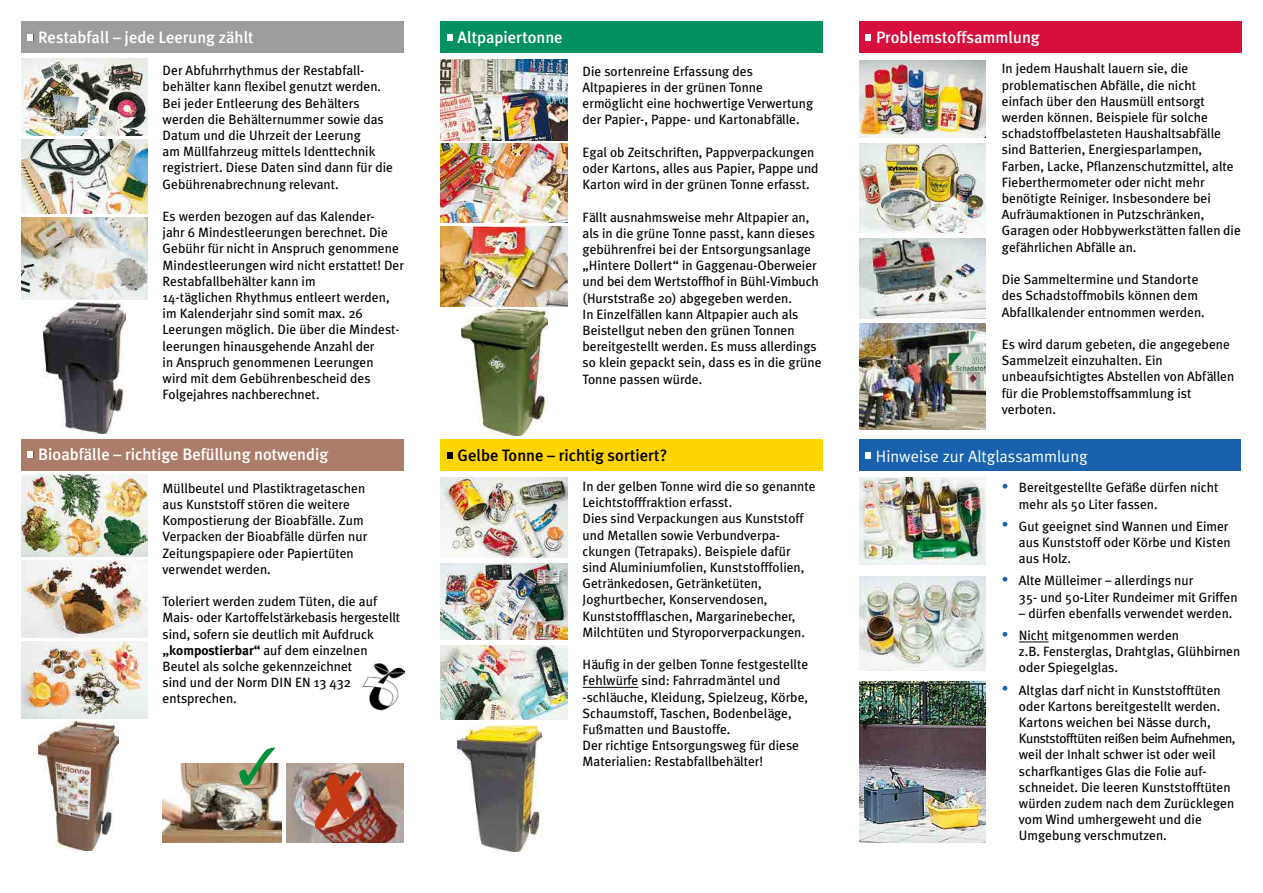
<style>
.page{position:relative;width:1263px;height:893px;background:#fff}
.page>*{position:absolute;margin:0;border:0;box-sizing:border-box;transform-origin:0 0}
.t1{font:500 16.5px "Meta Plus";color:#fff}
.t2{font:500 16.5px "Meta Plus";color:#000}
.t3{font:16.5px "Meta Plus Normal";color:#fff}
.t4{font:13.5px/16.2px "Meta Plus";color:#000}
.s1{font-weight:700}
.s2{color:#1961ac}
</style>
<div class="page">
<img style="left:38px;top:722px;width:80px;height:129px">
<img style="left:458px;top:725px;width:84px;height:127px">
<img style="left:859px;top:682px;width:127px;height:161px">
<img style="left:22px;top:560px;width:126px;height:77px">
<img style="left:22px;top:475px;width:126px;height:81px">
<img style="left:22px;top:641px;width:126px;height:77px">
<img style="left:440px;top:563px;width:128px;height:76px">
<img style="left:440px;top:477px;width:128px;height:81px">
<img style="left:440px;top:645px;width:128px;height:74px">
<img style="left:22px;top:139px;width:126px;height:75px">
<img style="left:22px;top:59px;width:125px;height:77px">
<img style="left:163px;top:764px;width:118px;height:79px">
<img style="left:286px;top:764px;width:118px;height:79px">
<div style="left:859px;top:439px;width:382px;height:32px;background:#1961ac"></div>
<div style="left:865px;top:452px;width:6px;height:7px;background:#fff"></div>
<div style="left:21px;top:21px;width:383px;height:32px;background:#9d9d9c"></div>
<svg style="left:28px;top:34px;width:6px;height:7px"></svg>
<img style="left:462px;top:309px;width:85px;height:126px">
<img style="left:859px;top:60px;width:126px;height:78px">
<img style="left:859px;top:143px;width:126px;height:89px">
<img style="left:859px;top:238px;width:126px;height:80px">
<img style="left:859px;top:576px;width:127px;height:94px">
<img style="left:859px;top:478px;width:127px;height:87px">
<img style="left:22px;top:218px;width:126px;height:81px">
<img style="left:441px;top:144px;width:127px;height:79px">
<img style="left:441px;top:59px;width:127px;height:81px">
<img style="left:441px;top:226px;width:127px;height:80px">
<img style="left:43px;top:303px;width:83px;height:131px">
<div style="left:21px;top:439px;width:383px;height:31px;background:#ab7c6a"></div>
<svg style="left:28px;top:451px;width:6px;height:7px"></svg>
<svg style="left:28px;top:452px;width:5px;height:6px"></svg>
<div style="left:441px;top:439px;width:382px;height:32px;background:#ffd500"></div>
<svg style="left:447px;top:452px;width:6px;height:7px"></svg>
<div style="left:441px;top:21px;width:382px;height:32px;background:#009061"></div>
<svg style="left:447px;top:34px;width:6px;height:7px"></svg>
<div style="left:859px;top:21px;width:383px;height:32px;background:#d60f3c"></div>
<div style="left:865px;top:34px;width:6px;height:7px;background:#fff"></div>
<img style="left:859px;top:323px;width:126px;height:106px">
<hr style="left:583px;top:687px;width:55px;height:1px;background:#000">
<hr style="left:1019px;top:642px;width:30px;height:1px;background:#000">
<img style="left:362px;top:663px;width:42px;height:47px">
<img style="left:315px;top:771px;width:46px;height:58px">
<svg style="left:239px;top:763px;width:36px;height:22px"></svg>
<p class="t1" style="left:38px;top:28px;width:217px">Restabfall – jede Leerung zählt</p>
<p class="t4" style="left:163px;top:62px;width:232px">Der Abfuhrrhythmus der Restabfall&shy;behälter kann flexibel genutzt werden.<br>Bei jeder Entleerung des Behälters werden die Behälternummer sowie das Datum und die Uhrzeit der Leerung<br>am Müllfahrzeug mittels Identtechnik registriert. Diese Daten sind dann für die Gebührenabrechnung relevant.</p>
<p class="t4" style="left:163px;top:208px;width:243px">Es werden bezogen auf das Kalender-<br>jahr 6 Mindestleerungen berechnet. Die Gebühr für nicht in Anspruch genommene Mindestleerungen wird nicht erstattet! Der Restabfallbehälter kann im<br>14-täglichen Rhythmus entleert werden, im Kalenderjahr sind somit max. 26<br>Leerungen möglich. Die über die Mindest&shy;leerungen hinausgehende Anzahl der<br>in Anspruch genommenen Leerungen<br>wird mit dem Gebührenbescheid des Folgejahres nachberechnet.</p>
<p class="t1" style="left:458px;top:28px;width:107px">Altpapiertonne</p>
<p class="t1" style="left:876px;top:28px;width:165px">Problemstoffsammlung</p>
<p class="t4" style="left:583px;top:63px;width:232px">Die sortenreine Erfassung des Altpapieres in der grünen Tonne ermöglicht eine hochwertige Verwertung der Papier-, Pappe- und Kartonabfälle.</p>
<p class="t4" style="left:583px;top:144px;width:238px">Egal ob Zeitschriften, Pappverpackungen oder Kartons, alles aus Papier, Pappe und<br>Karton wird in der grünen Tonne erfasst.</p>
<p class="t4" style="left:583px;top:209px;width:241px">Fällt ausnahmsweise mehr Altpapier an, als in die grüne Tonne passt, kann dieses gebührenfrei bei der Entsorgungsanlage „Hintere Dollert“ in Gaggenau-Oberweier und bei dem Wertstoffhof in Bühl-Vimbuch (Hurststraße 20) abgegeben werden.<br>In Einzelfällen kann Altpapier auch als Beistellgut neben den grünen Tonnen bereitgestellt werden. Es muss allerdings so klein gepackt sein, dass es in die grüne Tonne passen würde.</p>
<p class="t4" style="left:1002px;top:61px;width:240px">In jedem Haushalt lauern sie, die problematischen Abfälle, die nicht einfach über den Hausmüll entsorgt werden können. Beispiele für solche schadstoffbelasteten Haushaltsabfälle sind Batterien, Energiesparlampen, Farben, Lacke, Pflanzenschutzmittel, alte Fieberthermometer oder nicht mehr benötigte Reiniger. Insbesondere bei Aufräumaktionen in Putzschränken, Garagen oder Hobbywerkstätten fallen die gefährlichen Abfälle an.</p>
<p class="t4" style="left:1002px;top:271px;width:204px">Die Sammeltermine und Standorte des Schadstoffmobils können dem<br>Abfallkalender entnommen werden.</p>
<p class="t4" style="left:1002px;top:336px;width:234px">Es wird darum gebeten, die angegebene<br>Sammelzeit einzuhalten. Ein unbeaufsichtigtes Abstellen von Abfällen für die Problemstoffsammlung ist verboten.</p>
<p class="t1" style="left:38px;top:445px;width:292px">Bioabfälle – richtige Befüllung notwendig</p>
<p class="t2" style="left:458px;top:446px;width:211px">Gelbe Tonne – richtig sortiert?</p>
<p class="t4" style="left:163px;top:480px;width:206px">Müllbeutel und Plastiktragetaschen aus Kunststoff stören die weitere Kompostierung der Bioabfälle. Zum Verpacken der Bioabfälle dürfen nur Zeitungspapiere oder Papiertüten verwendet werden.</p>
<p class="t4" style="left:163px;top:593px;width:239px">Toleriert werden zudem Tüten, die auf Mais- oder Kartoffelstärkebasis hergestellt sind, sofern sie deutlich mit Aufdruck <span class="s1">„kompostierbar“</span> auf dem einzelnen Beutel als solche gekennzeichnet<br>sind und der Norm DIN EN 13 432 entsprechen.</p>
<p class="t4" style="left:583px;top:478px;width:235px">In der gelben Tonne wird die so genannte Leichtstofffraktion erfasst.<br>Dies sind Verpackungen aus Kunststoff und Metallen sowie Verbundverpa&shy;ckungen (Tetrapaks). Beispiele dafür sind Aluminiumfolien, Kunststofffolien, Getränkedosen, Getränketüten, Joghurtbecher, Konservendosen, Kunststoffflaschen, Margarinebecher, Milchtüten und Styroporverpackungen.</p>
<p class="t4" style="left:583px;top:656px;width:227px">Häufig in der gelben Tonne festgestellte Fehlwürfe sind: Fahrradmäntel und -schläuche, Kleidung, Spielzeug, Körbe, Schaumstoff, Taschen, Bodenbeläge, Fußmatten und Baustoffe.<br>Der richtige Entsorgungsweg für diese Materialien: Restabfallbehälter!</p>
<p class="t3" style="left:876px;top:446px;width:213px">Hinweise zur Altglassammlung</p>
<p class="t4" style="left:1019px;top:479px;width:201px;text-indent:-17px"><span class="s2">•</span> Bereitgestellte Gefäße dürfen nicht mehr als 50 Liter fassen.</p>
<p class="t4" style="left:1019px;top:518px;width:213px;text-indent:-17px"><span class="s2">•</span> Gut geeignet sind Wannen und Eimer aus Kunststoff oder Körbe und Kisten aus Holz.</p>
<p class="t4" style="left:1019px;top:572px;width:220px;text-indent:-17px"><span class="s2">•</span> Alte Mülleimer – allerdings nur<br>35- und 50-Liter Rundeimer mit Griffen</p>
<p class="t4" style="left:1019px;top:605px;width:215px">– dürfen ebenfalls verwendet werden.</p>
<p class="t4" style="left:1019px;top:627px;width:223px;text-indent:-17px"><span class="s2">•</span> Nicht mitgenommen werden<br>z.B. Fensterglas, Drahtglas, Glühbirnen oder Spiegelglas.</p>
<p class="t4" style="left:1019px;top:682px;width:218px;text-indent:-17px"><span class="s2">•</span> Altglas darf nicht in Kunststofftüten oder Kartons bereitgestellt werden.<br>Kartons weichen bei Nässe durch, Kunststofftüten reißen beim Aufnehmen, weil der Inhalt schwer ist oder weil scharfkantiges Glas die Folie auf&shy;schneidet. Die leeren Kunststofftüten würden zudem nach dem Zurücklegen vom Wind umhergeweht und die Umgebung verschmutzen.</p>
</div>
